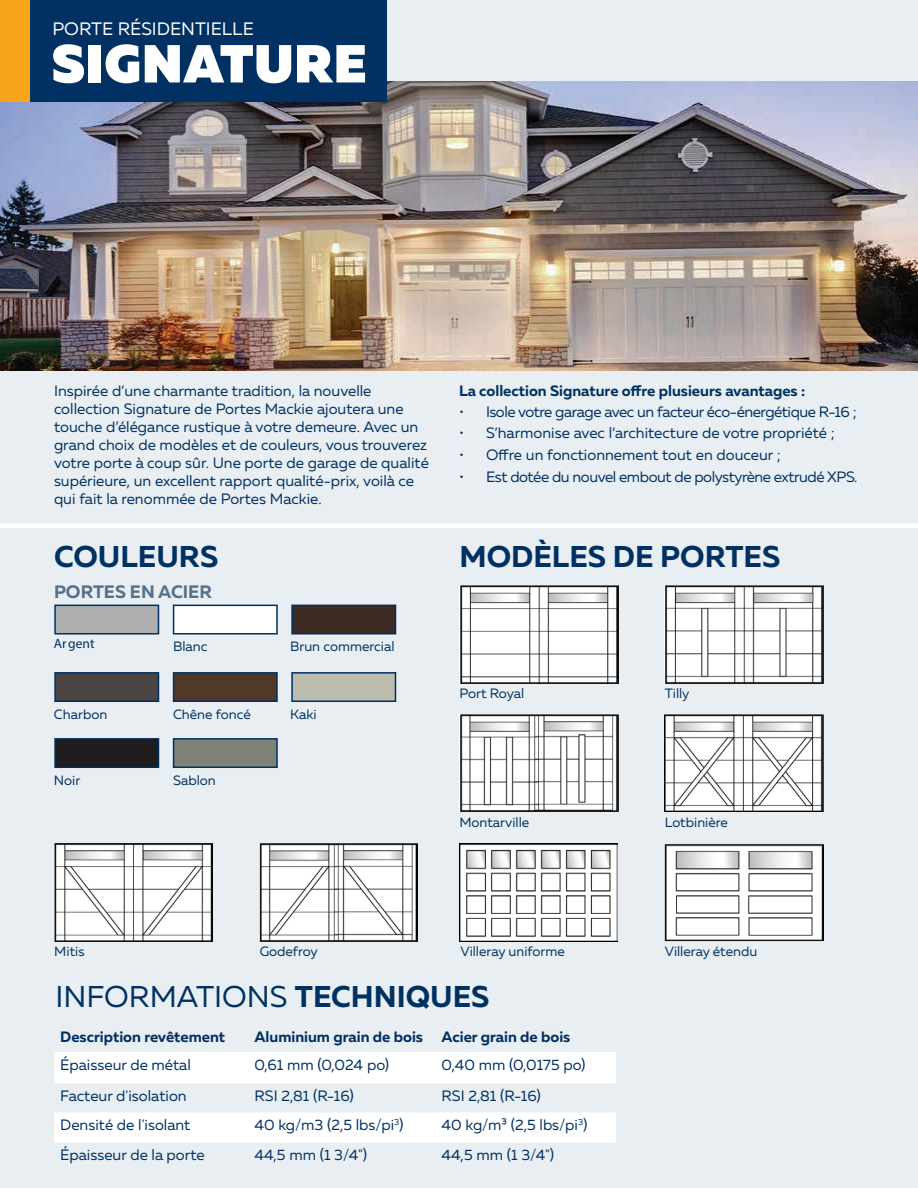
<style>
.page{position:relative;width:918px;height:1188px;background:#e8eef2}
.page>*{position:absolute;margin:0;border:0;box-sizing:border-box;transform-origin:0 0}
.t1{font:900 53.4px "Muller";color:#fff}
.t2{font:700 30px "Muller";color:#003162}
.t3{font:30px "Muller";color:#003162}
.t4{font:18px "Muller";color:#fff}
.t5{font:700 18px "Muller";color:#56718d}
.t6{font:15px/18px "Muller";color:#003162}
.t7{font:15px "Muller";color:#003062}
.t8{font:15px "Muller";letter-spacing:-.03em;color:#003162}
.t9{font:700 15px "Muller";color:#003062}
.t10{font:700 15px "Muller";color:#003162}
.t11{font:13.5px "Muller";color:#003162}
.t12{font:13.5px "Myriad Pro";color:#003062}
.s1{font-weight:700}
</style>
<div class="page">
<img style="left:459px;top:715px;width:159px;height:97px">
<img style="left:459px;top:586px;width:159px;height:97px">
<img style="left:54px;top:844px;width:159px;height:97px">
<img style="left:459px;top:844px;width:159px;height:97px">
<img style="left:665px;top:715px;width:158px;height:97px">
<img style="left:665px;top:586px;width:159px;height:97px">
<img style="left:260px;top:844px;width:158px;height:97px">
<img style="left:665px;top:844px;width:158px;height:97px">
<div style="left:0;top:523px;width:918px;height:5px;background:#fff"></div>
<img style="left:0;top:81px;width:918px;height:289px">
<div style="left:0;top:0;width:386px;height:101px;background:#003162"></div>
<div style="left:0;top:0;width:29px;height:101px;background:#f9a41d"></div>
<svg style="left:54px;top:1052px;width:562px;height:91px;fill:#fff"></svg>
<div style="left:54px;top:605px;width:105px;height:30px;background:#aeafae;border:2px solid #003062"></div>
<div style="left:173px;top:605px;width:105px;height:30px;background:#fff;border:2px solid #003062"></div>
<div style="left:291px;top:605px;width:105px;height:30px;background:#3d2a23;border:2px solid #003062"></div>
<div style="left:54px;top:672px;width:105px;height:30px;background:#4a4543;border:2px solid #003062"></div>
<div style="left:173px;top:672px;width:105px;height:30px;background:#503927;border:2px solid #003062"></div>
<div style="left:291px;top:672px;width:105px;height:30px;background:#bcbcaf;border:2px solid #003062"></div>
<div style="left:54px;top:738px;width:105px;height:30px;background:#1e1c1d;border:2px solid #003062"></div>
<div style="left:173px;top:738px;width:105px;height:30px;background:#808177;border:2px solid #003062"></div>
<p class="t4" style="left:52px;top:17px;width:203px">PORTE RÉSIDENTIELLE</p>
<h1 class="t1" style="left:51px;top:30px;width:240px">SIGNATURE</h1>
<p class="t6" style="left:54px;top:382px;width:319px">Inspirée d’une charmante tradition, la nouvelle</p>
<p class="t10" style="left:459px;top:382px;width:348px">La collection Signature offre plusieurs avantages :</p>
<p class="t6" style="left:54px;top:400px;width:376px">collection Signature de Portes Mackie ajoutera une touche d’élégance rustique à votre demeure. Avec un grand choix de modèles et de couleurs, vous trouverez votre porte à coup sûr. Une porte de garage de qualité supérieure, un excellent rapport qualité-prix, voilà ce qui fait la renommée de Portes Mackie.</p>
<p class="t8" style="left:459px;top:402px;width:399px">• Isole votre garage avec un facteur éco-énergétique R-16 ;</p>
<p class="t6" style="left:459px;top:424px;width:378px">• S’harmonise avec l’architecture de votre propriété ;</p>
<p class="t6" style="left:459px;top:446px;width:324px">• Offre un fonctionnement tout en douceur ;</p>
<p class="t8" style="left:459px;top:467px;width:400px">• Est dotée du nouvel embout de polystyrène extrudé XPS.</p>
<h2 class="t2" style="left:54px;top:538px;width:166px">COULEURS</h2>
<h2 class="t2" style="left:459px;top:538px;width:322px">MODÈLES DE PORTES</h2>
<p class="t5" style="left:54px;top:581px;width:160px">PORTES EN ACIER</p>
<p class="t12" style="left:54px;top:636px;width:42px">Argent</p>
<p class="t11" style="left:173px;top:638px;width:36px">Blanc</p>
<p class="t11" style="left:290px;top:638px;width:106px">Brun commercial</p>
<p class="t11" style="left:54px;top:706px;width:55px">Charbon</p>
<p class="t11" style="left:173px;top:706px;width:79px">Chêne foncé</p>
<p class="t11" style="left:290px;top:706px;width:28px">Kaki</p>
<p class="t11" style="left:54px;top:772px;width:28px">Noir</p>
<p class="t11" style="left:173px;top:772px;width:44px">Sablon</p>
<p class="t11" style="left:459px;top:685px;width:66px">Port Royal</p>
<p class="t11" style="left:459px;top:814px;width:71px">Montarville</p>
<p class="t11" style="left:665px;top:685px;width:26px">Tilly</p>
<p class="t11" style="left:665px;top:814px;width:65px">Lotbinière</p>
<p class="t11" style="left:54px;top:943px;width:32px">Mitis</p>
<p class="t11" style="left:460px;top:943px;width:106px">Villeray uniforme</p>
<p class="t11" style="left:260px;top:943px;width:60px">Godefroy</p>
<p class="t11" style="left:665px;top:943px;width:94px">Villeray étendu</p>
<h2 class="t3" style="left:55px;top:978px;width:436px">INFORMATIONS <span class="s1">TECHNIQUES</span></h2>
<p class="t9" style="left:60px;top:1027px;width:166px">Description revêtement</p>
<p class="t9" style="left:255px;top:1027px;width:317px">Aluminium grain de bois Acier grain de bois</p>
<p class="t7" style="left:60px;top:1055px;width:132px">Épaisseur de métal</p>
<p class="t7" style="left:255px;top:1055px;width:136px">0,61 mm (0,024 po)</p>
<p class="t7" style="left:442px;top:1055px;width:145px">0,40 mm (0,0175 po)</p>
<p class="t7" style="left:60px;top:1086px;width:128px">Facteur d'isolation</p>
<p class="t7" style="left:255px;top:1086px;width:101px">RSI 2,81 (R-16)</p>
<p class="t7" style="left:442px;top:1086px;width:101px">RSI 2,81 (R-16)</p>
<p class="t7" style="left:60px;top:1116px;width:132px">Densité de l'isolant</p>
<p class="t7" style="left:255px;top:1116px;width:151px">40 kg/m3 (2,5 lbs/pi<sup>3</sup>)</p>
<p class="t7" style="left:442px;top:1116px;width:147px">40 kg/m3 (2,5 lbs/pi<sup>3</sup>)</p>
<p class="t7" style="left:60px;top:1146px;width:146px">Épaisseur de la porte</p>
<p class="t7" style="left:255px;top:1146px;width:114px">44,5 mm (1 3/4")</p>
<p class="t7" style="left:442px;top:1146px;width:114px">44,5 mm (1 3/4")</p>
</div>
